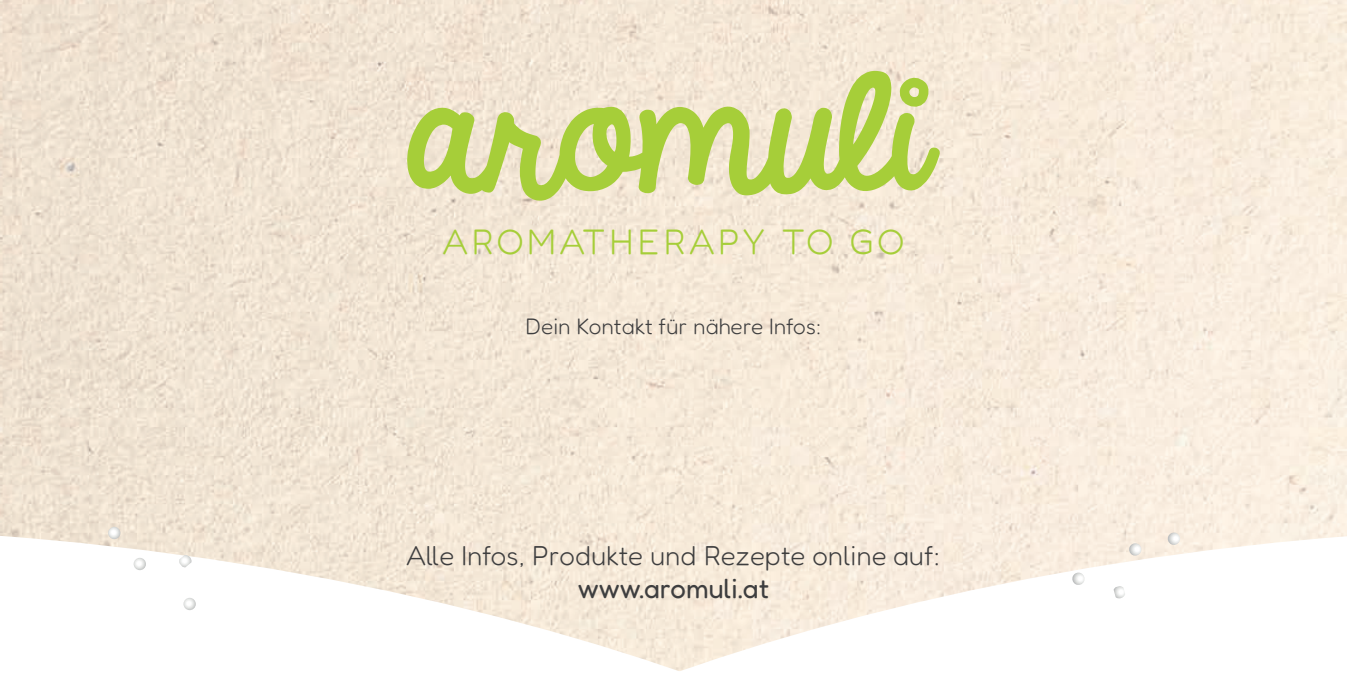
<style>
.page{position:relative;width:1347px;height:674px;background:#fff}
.page>*{position:absolute;margin:0;border:0;box-sizing:border-box;transform-origin:0 0}
.t1{font:300 35.5px "Fredoka";letter-spacing:.1em;color:#a6ce39}
.t2{font:300 27.5px/33px "Fredoka";color:#3e3e3f;text-align:center}
.t3{font:300 22.5px "Fredoka";color:#3e3e3f}
</style>
<div class="page">
<img style="left:0;top:0;width:1346px;height:472px">
<svg style="left:0;top:472px;width:294px;height:101px;fill:#f3e6d5"></svg>
<svg style="left:294px;top:472px;width:1052px;height:199px"></svg>
<svg style="left:407px;top:70px;width:533px;height:131px;background:#d6dd9c"></svg>
<svg style="left:892px;top:78px;width:36px;height:36px"></svg>
<svg style="left:179px;top:554px;width:13px;height:13px"></svg>
<svg style="left:183px;top:598px;width:13px;height:12px"></svg>
<svg style="left:108px;top:526px;width:13px;height:13px"></svg>
<svg style="left:133px;top:557px;width:13px;height:13px"></svg>
<svg style="left:1113px;top:585px;width:12px;height:14px"></svg>
<svg style="left:1071px;top:572px;width:14px;height:13px"></svg>
<svg style="left:1166px;top:532px;width:14px;height:13px"></svg>
<svg style="left:1128px;top:543px;width:14px;height:13px"></svg>
<p class="t1" style="left:443px;top:220px;width:462px">AROMATHERAPY TO GO</p>
<p class="t3" style="left:525px;top:313px;width:298px">Dein Kontakt für nähere Infos:</p>
<p class="t2" style="left:406px;top:539px;width:535px">Alle Infos, Produkte und Rezepte online auf: www.aromuli.at</p>
</div>
